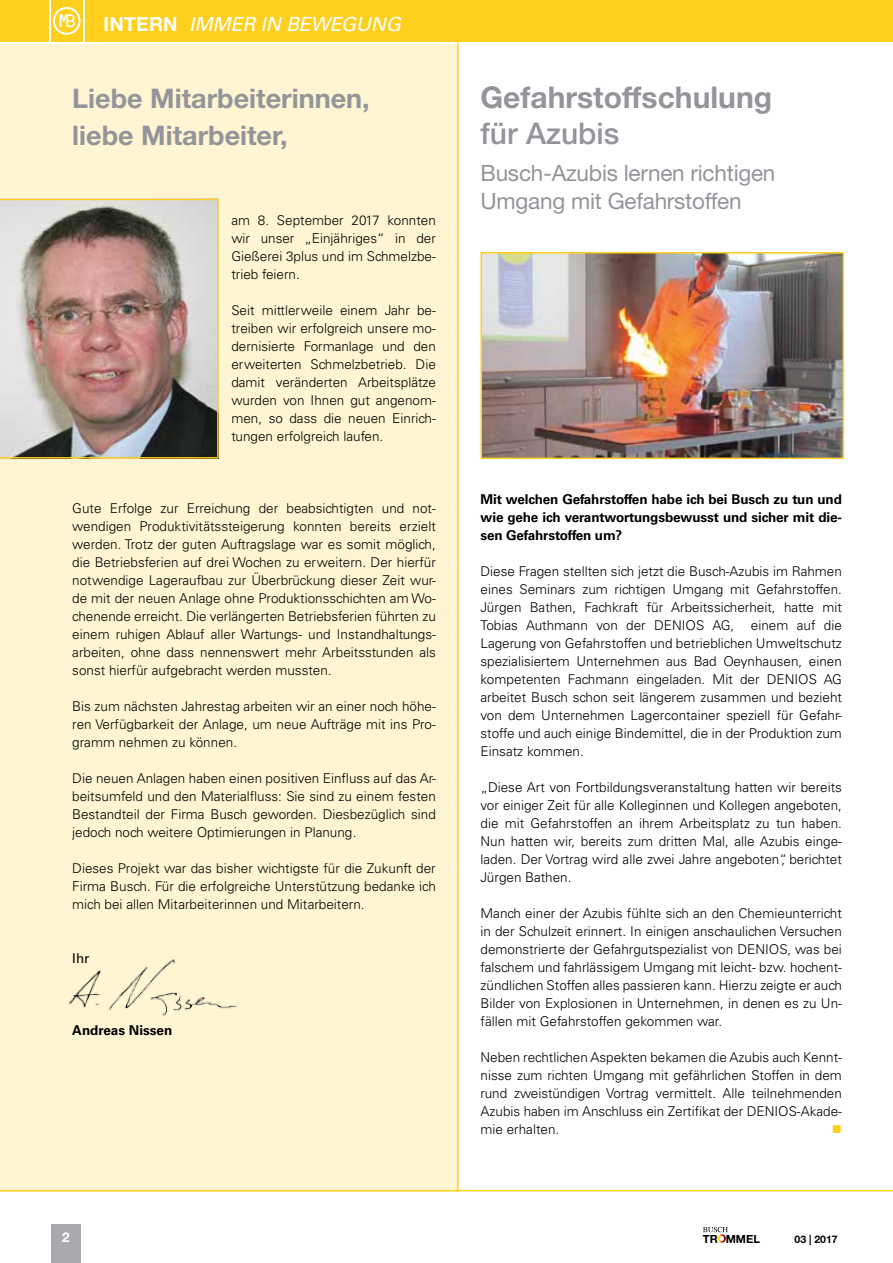
<style>
.page{position:relative;width:893px;height:1263px;background:#fff}
.page>*{position:absolute;margin:0;border:0;box-sizing:border-box;transform-origin:0 0}
.t1{font:700 30px "Helvetica Neue LT Pro";color:#93959a}
.t2{font:500 30px "Helvetica Neue LT Pro";color:#93959a}
.t3{font:700 27px/37.5px "Helvetica Neue LT Pro";color:#93959a}
.t4{font:22.5px/28.5px "Helvetica Neue LT Pro";letter-spacing:-.01em;color:#93959a}
.t5{font:italic 19.5px "Univers LT Std";color:#fff}
.t6{font:300 13.5px/18px "Univers LT Std";color:#000;text-align:justify}
.t7{font:700 13.5px/18px "Univers LT Std";letter-spacing:-.01em;color:#000;text-align:justify}
.t8{font:13.5px "Univers LT Std";color:#000}
.t9{font:700 13.5px "Helvetica Neue LT Pro";color:#fff}
.t10{font:13.5px "Wingdings";color:#ffcf1d}
.t11{font:700 11.25px "Helvetica Neue LT Pro";color:#000}
.t12{font:700 10.5px "Helvetica Neue LT Pro";color:#000}
.s1{font-family:"Helvetica Neue LT Pro";font-weight:700;font-style:normal}
</style>
<div class="page">
<div style="left:51px;top:1224px;width:30px;height:39px;background:#a7a9ad"></div>
<div style="left:0;top:44px;width:457px;height:1147px;background:#fff5d2"></div>
<img style="left:0;top:199px;width:219px;height:260px">
<img style="left:483px;top:255px;width:358px;height:201px">
<div style="left:480px;top:252px;width:364px;height:207px;border:2px solid #ffcf1d"></div>
<svg style="left:703px;top:1227px;width:25px;height:16px"></svg>
<div style="left:85px;top:0;width:808px;height:41px;background:#ffcf1d"></div>
<div style="left:51px;top:0;width:32px;height:41px;background:#ffcf1d"></div>
<div style="left:0;top:0;width:49px;height:41px;background:#ffcf1d"></div>
<svg style="left:53px;top:7px;width:28px;height:28px"></svg>
<hr style="left:0;top:1190px;width:893px;height:1px;background:#ffcf1d">
<hr style="left:457px;top:30px;width:2px;height:1161px;background:#ffcf1d">
<img style="left:68px;top:959px;width:170px;height:57px">
<h3 class="t5" style="left:103px;top:12px;width:304px"><span class="s1">I N T E R N</span> IMMER IN BEWEGUNG</h3>
<h2 class="t3" style="left:72px;top:78px;width:299px">Liebe Mitarbeiterinnen, liebe Mitarbeiter,</h2>
<p class="t6" style="left:231px;top:211px;width:206px">am 8. September 2017 konnten wir unser „Einjähriges“ in der Gießerei 3plus und im Schmelzbe&shy;trieb feiern.</p>
<p class="t6" style="left:231px;top:301px;width:206px">Seit mittlerweile einem Jahr be&shy;treiben wir erfolgreich unsere mo&shy;dernisierte Formanlage und den erweiterten Schmelzbetrieb. Die damit veränderten Arbeitsplätze wurden von Ihnen gut angenom&shy;men, so dass die neuen Einrich&shy;tungen erfolgreich laufen.</p>
<p class="t6" style="left:72px;top:499px;width:365px">Gute Erfolge zur Erreichung der beabsichtigten und not&shy;wendigen Produktivitätssteigerung konnten bereits erzielt werden. Trotz der guten Auftragslage war es somit möglich, die Betriebsferien auf drei Wochen zu erweitern. Der hierfür notwendige Lageraufbau zur Überbrückung dieser Zeit wur&shy;de mit der neuen Anlage ohne Produktionsschichten am Wo&shy;chenende erreicht. Die verlängerten Betriebsferien führten zu einem ruhigen Ablauf aller Wartungs- und Instandhaltungs&shy;arbeiten, ohne dass nennenswert mehr Arbeitsstunden als sonst hierfür aufgebracht werden mussten.</p>
<p class="t6" style="left:72px;top:697px;width:365px">Bis zum nächsten Jahrestag arbeiten wir an einer noch höhe&shy;ren Verfügbarkeit der Anlage, um neue Aufträge mit ins Pro&shy;gramm nehmen zu können.</p>
<p class="t6" style="left:72px;top:769px;width:365px">Die neuen Anlagen haben einen positiven Einfluss auf das Ar&shy;beitsumfeld und den Materialfluss: Sie sind zu einem festen Bestandteil der Firma Busch geworden. Diesbezüglich sind jedoch noch weitere Optimierungen in Planung.</p>
<p class="t6" style="left:72px;top:859px;width:365px">Dieses Projekt war das bisher wichtigste für die Zukunft der Firma Busch. Für die erfolgreiche Unterstützung bedanke ich mich bei allen Mitarbeiterinnen und Mitarbeitern.</p>
<p class="t8" style="left:72px;top:950px;width:19px">Ihr</p>
<p class="t7" style="left:72px;top:1021px;width:102px">Andreas Nissen</p>
<h1 class="t1" style="left:480px;top:78px;width:293px">Gefahrstoffschulung</h1>
<h1 class="t2" style="left:480px;top:115px;width:140px">für Azubis</h1>
<h3 class="t4" style="left:480px;top:158px;width:296px">Busch-Azubis lernen richtigen<br>Umgang mit Gefahrstoffen</h3>
<p class="t7" style="left:480px;top:490px;width:363px">Mit welchen Gefahrstoffen habe ich bei Busch zu tun und wie gehe ich verantwortungsbewusst und sicher mit die&shy;sen Gefahrstoffen um?</p>
<p class="t6" style="left:480px;top:562px;width:363px">Diese Fragen stellten sich jetzt die Busch-Azubis im Rahmen eines Seminars zum richtigen Umgang mit Gefahrstoffen.<br>Jürgen Bathen, Fachkraft für Arbeitssicherheit, hatte mit Tobias Authmann von der DENIOS AG, einem auf die Lagerung von Gefahrstoffen und betrieblichen Umweltschutz spezialisiertem Unternehmen aus Bad Oeynhausen, einen kompetenten Fachmann eingeladen. Mit der DENIOS AG arbeitet Busch schon seit längerem zusammen und bezieht von dem Unternehmen Lagercontainer speziell für Gefahr&shy;stoffe und auch einige Bindemittel, die in der Produktion zum Einsatz kommen.</p>
<p class="t6" style="left:480px;top:778px;width:363px">„Diese Art von Fortbildungsveranstaltung hatten wir bereits vor einiger Zeit für alle Kolleginnen und Kollegen angeboten, die mit Gefahrstoffen an ihrem Arbeitsplatz zu tun haben.<br>Nun hatten wir, bereits zum dritten Mal, alle Azubis einge&shy;laden. Der Vortrag wird alle zwei Jahre angeboten“, berichtet Jürgen Bathen.</p>
<p class="t6" style="left:480px;top:904px;width:363px">Manch einer der Azubis fühlte sich an den Chemieunterricht in der Schulzeit erinnert. In einigen anschaulichen Versuchen demonstrierte der Gefahrgutspezialist von DENIOS, was bei falschem und fahrlässigem Umgang mit leicht- bzw. hochent&shy;zündlichen Stoffen alles passieren kann. Hierzu zeigte er auch Bilder von Explosionen in Unternehmen, in denen es zu Un&shy;fällen mit Gefahrstoffen gekommen war.</p>
<p class="t6" style="left:480px;top:1048px;width:363px">Neben rechtlichen Aspekten bekamen die Azubis auch Kennt&shy;nisse zum richten Umgang mit gefährlichen Stoffen in dem rund zweistündigen Vortrag vermittelt. Alle teilnehmenden Azubis haben im Anschluss ein Zertifikat der DENIOS-Akade&shy;mie erhalten.</p>
<p class="t10" style="left:832px;top:1122px;width:12px">■</p>
<p class="t9" style="left:62px;top:1228px;width:9px">2</p>
<p class="t11" style="left:703px;top:1231px;width:59px">TR MMEL</p>
<p class="t12" style="left:794px;top:1232px;width:45px">03 | 2017</p>
</div>
